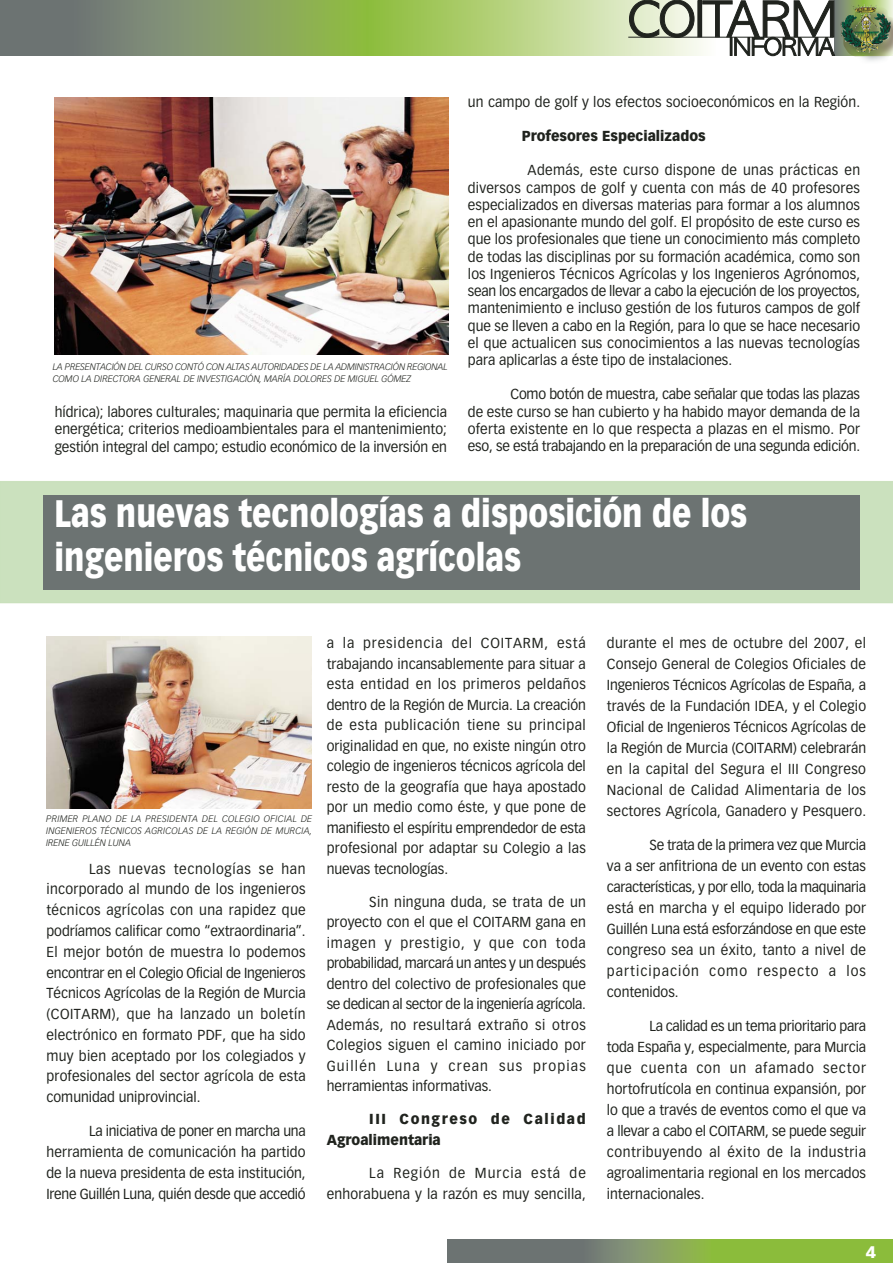
<style>
.page{position:relative;width:893px;height:1263px;background:#fff}
.page>*{position:absolute;margin:0;border:0;box-sizing:border-box;transform-origin:0 0}
.t1{font:900 37.65px/43.2px "Vectora LT Std";color:#fff;scale:.82 1}
.t2{font:900 16.5px "Vectora LT Std";color:#fff;scale:1.05 1}
.t3{font:14.25px/21px "Vectora LH";letter-spacing:.005em;color:#20231e;text-align:justify;scale:.95 1}
.t4{font:900 14.25px/20.5px "Vectora LH";letter-spacing:.115em;color:#20231e;scale:.95 1}
.t5{font:900 14.25px "Vectora LH";color:#20231e;scale:.95 1}
.t6{font:italic 300 9.3px/12px "Vectora LH";color:#20231e}
</style>
<div class="page">
<div style="left:0;top:481px;width:892px;height:123px;background:#cbe1be"></div>
<div style="left:833px;top:0;width:30px;height:56px;background:linear-gradient(to right,#757884,#93ba4d)"></div>
<div style="left:862px;top:0;width:30px;height:56px;background:linear-gradient(to right,#8aba34,#e6efd4)"></div>
<div style="left:0;top:0;width:73px;height:56px;background:#6c7372"></div>
<div style="left:72px;top:0;width:225px;height:56px;background:linear-gradient(to right,#71777d,#92b060)"></div>
<div style="left:297px;top:0;width:70px;height:56px;background:#8eb649"></div>
<div style="left:366px;top:0;width:309px;height:56px;background:linear-gradient(to right,#8bba36,#edf2de)"></div>
<div style="left:675px;top:0;width:42px;height:56px;background:#f5f8ec"></div>
<img style="left:840px;top:4px;width:52px;height:57px">
<svg style="left:628px;top:0;width:66px;height:37px"></svg>
<hr style="left:697px;top:1px;width:4px;height:36px;background:#20231e">
<div style="left:697px;top:0;width:5px;height:37px;border:1px solid #20231e"></div>
<svg style="left:702px;top:0;width:133px;height:56px"></svg>
<hr style="left:628px;top:37px;width:205px;height:1px;background:#20231e">
<div style="left:447px;top:1239px;width:136px;height:24px;background:#6c7372"></div>
<svg style="left:583px;top:1239px;width:128px;height:24px;background:#849a66"></svg>
<div style="left:711px;top:1239px;width:181px;height:24px;background:#8bbc3b"></div>
<img style="left:54px;top:97px;width:395px;height:258px">
<div style="left:44px;top:495px;width:815px;height:95px;background:#6c7372"></div>
<img style="left:47px;top:636px;width:264px;height:173px">
<p class="t6" style="left:53px;top:361px;width:396px">LA PRESENTACIÓN DEL CURSO CONTÓ CON ALTAS AUTORIDADES DE LA ADMINISTRACIÓN REGIONAL<br>COMO LA DIRECTORA GENERAL DE INVESTIGACIÓN, MARÍA DOLORES DE MIGUEL GÓMEZ</p>
<p class="t3" style="left:55px;top:404px;width:414px;line-height:17.2px">hídrica); labores culturales; maquinaria que permita la eficiencia energética; criterios medioambientales para el mantenimiento; gestión integral del campo; estudio económico de la inversión en</p>
<p class="t3" style="left:468px;top:92px;width:414px">un campo de golf y los efectos socioeconómicos en la Región.</p>
<p class="t5" style="left:522px;top:130px;width:195px">Profesores Especializados</p>
<p class="t3" style="left:468px;top:162px;width:414px;line-height:17.2px;text-indent:60px">Además, este curso dispone de unas prácticas en diversos campos de golf y cuenta con más de 40 profesores especializados en diversas materias para formar a los alumnos en el apasionante mundo del golf. El propósito de este curso es que los profesionales que tiene un conocimiento más completo de todas las disciplinas por su formación académica, como son los Ingenieros Técnicos Agrícolas y los Ingenieros Agrónomos, sean los encargados de llevar a cabo la ejecución de los proyectos, mantenimiento e incluso gestión de los futuros campos de golf que se lleven a cabo en la Región, para lo que se hace necesario el que actualicen sus conocimientos a las nuevas tecnologías para aplicarlas a éste tipo de instalaciones.</p>
<p class="t3" style="left:468px;top:386px;width:414px;line-height:17.2px;text-indent:43px">Como botón de muestra, cabe señalar que todas las plazas de este curso se han cubierto y ha habido mayor demanda de la oferta existente en lo que respecta a plazas en el mismo. Por eso, se está trabajando en la preparación de una segunda edición.</p>
<h1 class="t1" style="left:55px;top:495px;width:846px">Las nuevas tecnologías a disposición de los ingenieros técnicos agrícolas</h1>
<p class="t6" style="left:46px;top:813px;width:268px;text-align:justify">PRIMER PLANO DE LA PRESIDENTA DEL COLEGIO OFICIAL DE INGENIEROS TÉCNICOS AGRICOLAS DE LA REGIÓN DE MURCIA, IRENE GUILLÉN LUNA</p>
<p class="t3" style="left:47px;top:859px;width:274px;text-indent:43px">Las nuevas tecnologías se han incorporado al mundo de los ingenieros técnicos agrícolas con una rapidez que podríamos calificar como “extraordinaria”.<br>El mejor botón de muestra lo podemos encontrar en el Colegio Oficial de Ingenieros Técnicos Agrícolas de la Región de Murcia (COITARM), que ha lanzado un boletín electrónico en formato PDF, que ha sido muy bien aceptado por los colegiados y profesionales del sector agrícola de esta comunidad uniprovincial.</p>
<p class="t3" style="left:47px;top:1122px;width:274px;text-indent:43px">La iniciativa de poner en marcha una herramienta de comunicación ha partido de la nueva presidenta de esta institución, Irene Guillén Luna, quién desde que accedió</p>
<p class="t3" style="left:327px;top:634px;width:274px;line-height:20.5px">a la presidencia del COITARM, está trabajando incansablemente para situar a esta entidad en los primeros peldaños dentro de la Región de Murcia. La creación de esta publicación tiene su principal originalidad en que, no existe ningún otro colegio de ingenieros técnicos agrícola del resto de la geografía que haya apostado por un medio como éste, y que pone de manifiesto el espíritu emprendedor de esta profesional por adaptar su Colegio a las nuevas tecnologías.</p>
<p class="t3" style="left:327px;top:892px;width:274px;line-height:20.5px;text-indent:43px">Sin ninguna duda, se trata de un proyecto con el que el COITARM gana en imagen y prestigio, y que con toda probabilidad, marcará un antes y un después dentro del colectivo de profesionales que se dedican al sector de la ingeniería agrícola.<br>Además, no resultará extraño si otros Colegios siguen el camino iniciado por Guillén Luna y crean sus propias herramientas informativas.</p>
<p class="t4" style="left:327px;top:1110px;width:274px;text-indent:43px">III Congreso de Calidad<br>Agroalimentaria</p>
<p class="t3" style="left:327px;top:1164px;width:274px;line-height:20.5px;text-align:right">La Región de Murcia está de enhorabuena y la razón es muy sencilla,</p>
<p class="t3" style="left:607px;top:634px;width:274px">durante el mes de octubre del 2007, el Consejo General de Colegios Oficiales de Ingenieros Técnicos Agrícolas de España, a través de la Fundación IDEA, y el Colegio Oficial de Ingenieros Técnicos Agrícolas de la Región de Murcia (COITARM) celebrarán en la capital del Segura el III Congreso Nacional de Calidad Alimentaria de los sectores Agrícola, Ganadero y Pesquero.</p>
<p class="t3" style="left:607px;top:836px;width:274px;text-indent:43px">Se trata de la primera vez que Murcia va a ser anfitriona de un evento con estas características, y por ello, toda la maquinaria está en marcha y el equipo liderado por Guillén Luna está esforzándose en que este congreso sea un éxito, tanto a nivel de participación como respecto a los contenidos.</p>
<p class="t3" style="left:607px;top:1017px;width:274px;text-indent:43px">La calidad es un tema prioritario para toda España y, especialmente, para Murcia que cuenta con un afamado sector hortofrutícola en continua expansión, por lo que a través de eventos como el que va a llevar a cabo el COITARM, se puede seguir contribuyendo al éxito de la industria agroalimentaria regional en los mercados internacionales.</p>
<p class="t2" style="left:865px;top:1245px;width:11px">4</p>
</div>
